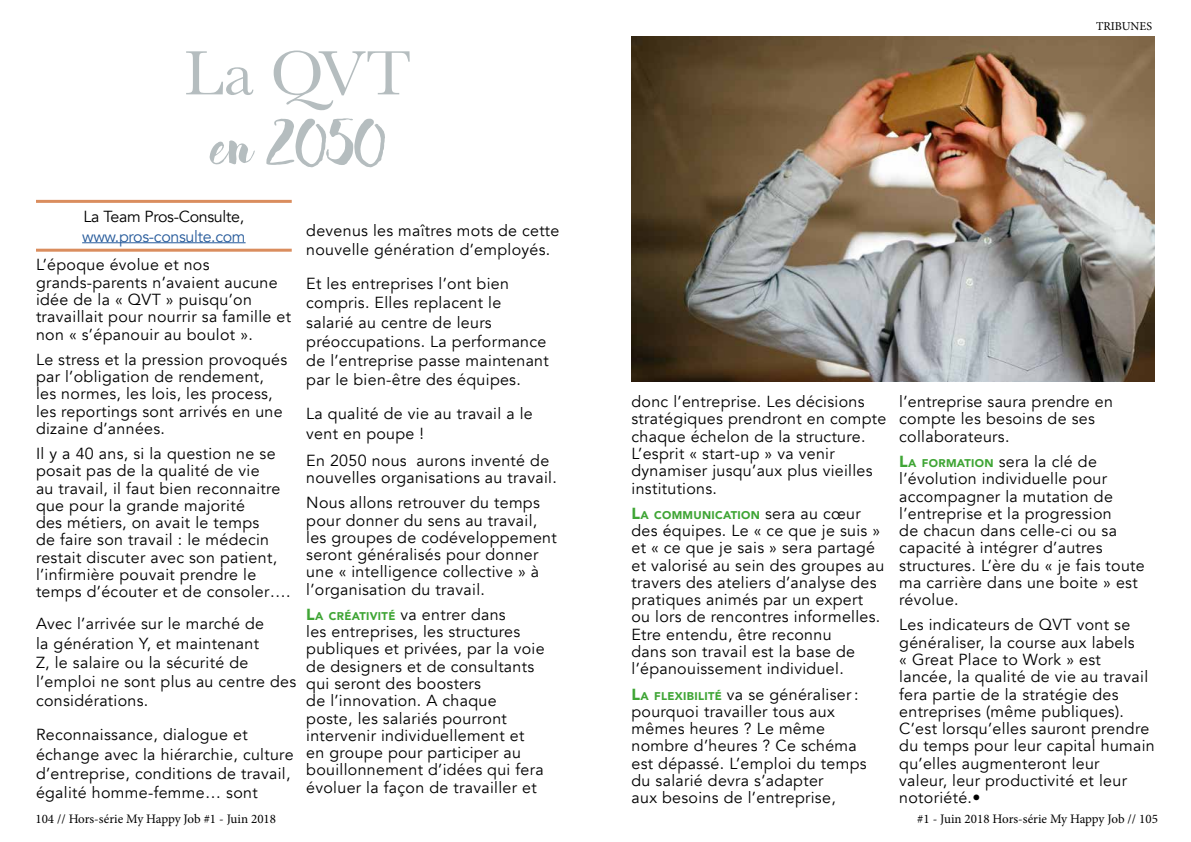
<style>
.page{position:relative;width:1191px;height:842px;background:#fff}
.page>*{position:absolute;margin:0;border:0;box-sizing:border-box;transform-origin:0 0}
.t1{font:80px "Bakery";color:#b5bdbf}
.t2{font:65px "Baskerville";color:#b5bdbf}
.t3{font:16px/17.3px "Avenir";letter-spacing:.02em;color:#000}
.t4{font:16px "Avenir";letter-spacing:-.02em;color:#275b9b}
.t5{font:16px "Avenir";letter-spacing:-.02em;color:#000}
.t6{font:13px "Minion Pro";letter-spacing:-.005em;color:#000}
.t7{font:12px "Minion Pro";color:#000}
.t8{font:900 11.2px "Avenir";letter-spacing:.03em;color:#3fa535}
.s1{font-size:65px}
.s2{font-weight:900;color:#3fa535}
.s3{font-weight:900;font-size:11.2px;color:#3fa535}
.s4{font-size:16px}
.s5{font-weight:400;font-size:16px;color:#000}
</style>
<div class="page">
<hr style="left:36px;top:200px;width:256px;height:3px;background:#da8d5e">
<hr style="left:82px;top:242px;width:164px;height:1px;background:#275b9b">
<hr style="left:36px;top:249px;width:256px;height:3px;background:#da8d5e">
<img style="left:631px;top:36px;width:524px;height:345px">
<h2 class="t2" style="left:184px;top:32px;width:228px">La QVT</h2>
<h1 class="t1" style="left:211px;top:90px;width:175px"><span class="s1">en</span> 2050</h1>
<p class="t5" style="left:84px;top:207px;width:162px">La Team Pros-Consulte,</p>
<p class="t4" style="left:82px;top:227px;width:165px">www.pros-consulte.com</p>
<p class="t3" style="left:36px;top:257px;width:256px">L’époque évolue et nos grands-parents n’avaient aucune idée de la « QVT » puisqu’on travaillait pour nourrir sa famille et non « s’épanouir au boulot ».</p>
<p class="t3" style="left:36px;top:351px;width:253px">Le stress et la pression provoqués par l’obligation de rendement, les normes, les lois, les process, les reportings sont arrivés en une dizaine d’années.</p>
<p class="t3" style="left:36px;top:445px;width:256px">Il y a 40 ans, si la question ne se posait pas de la qualité de vie<br>au travail, il faut bien reconnaitre que pour la grande majorité<br>des métiers, on avait le temps<br>de faire son travail : le médecin restait discuter avec son patient, l’infirmière pouvait prendre le temps d’écouter et de consoler….</p>
<p class="t3" style="left:36px;top:615px;width:262px;line-height:19.2px">Avec l’arrivée sur le marché de<br>la génération Y, et maintenant<br>Z, le salaire ou la sécurité de l’emploi ne sont plus au centre des considérations.</p>
<p class="t3" style="left:36px;top:726px;width:259px;line-height:19.2px">Reconnaissance, dialogue et échange avec la hiérarchie, culture d’entreprise, conditions de travail, égalité homme-femme… sont</p>
<p class="t3" style="left:306px;top:221px;width:255px;line-height:19.2px">devenus les maîtres mots de cette nouvelle génération d’employés.</p>
<p class="t3" style="left:306px;top:274px;width:244px;line-height:19.2px">Et les entreprises l’ont bien compris. Elles replacent le salarié au centre de leurs préoccupations. La performance de l’entreprise passe maintenant par le bien-être des équipes.</p>
<p class="t3" style="left:306px;top:404px;width:228px;line-height:19.2px">La qualité de vie au travail a le vent en poupe !</p>
<p class="t3" style="left:306px;top:452px;width:252px">En 2050 nous aurons inventé de nouvelles organisations au travail.</p>
<p class="t3" style="left:306px;top:494px;width:252px">Nous allons retrouver du temps pour donner du sens au travail, les groupes de codéveloppement seront généralisés pour donner une « intelligence collective » à l’organisation du travail.</p>
<p class="t3" style="left:306px;top:606px;width:240px"><span class="s2">L</span><span class="s3">A CRÉATIVITÉ</span> va entrer dans<br>les entreprises, les structures publiques et privées, par la voie de designers et de consultants qui seront des boosters<br>de l’innovation. A chaque poste, les salariés pourront intervenir individuellement et en groupe pour participer au bouillonnement d’idées qui fera évoluer la façon de travailler et</p>
<p class="t7" style="left:1096px;top:18px;width:58px">TRIBUNES</p>
<p class="t3" style="left:631px;top:393px;width:256px">donc l’entreprise. Les décisions stratégiques prendront en compte chaque échelon de la structure.<br>L’esprit « start-up » va venir dynamiser jusqu’aux plus vieilles institutions.</p>
<p class="t8" style="left:631px;top:505px;width:231px"><span class="s4">L</span>A COMM UNICATION <span class="s5">sera au cœur</span></p>
<p class="t3" style="left:631px;top:522px;width:254px">des équipes. Le « ce que je suis » et « ce que je sais » sera partagé et valorisé au sein des groupes au travers des ateliers d’analyse des pratiques animés par un expert ou lors de rencontres informelles.<br>Etre entendu, être reconnu<br>dans son travail est la base de l’épanouissement individuel.</p>
<p class="t3" style="left:631px;top:686px;width:236px"><span class="s2">L</span><span class="s3">A FLEXIBILITÉ</span> va se généraliser: pourquoi travailler tous aux mêmes heures ? Le même nombre d’heures ? Ce schéma est dépassé. L’emploi du temps du salarié devra s’adapter<br>aux besoins de l’entreprise,</p>
<p class="t3" style="left:899px;top:393px;width:215px">l’entreprise saura prendre en compte les besoins de ses collaborateurs.</p>
<p class="t3" style="left:899px;top:453px;width:247px"><span class="s2">L</span><span class="s3">A FORMATION</span> sera la clé de l’évolution individuelle pour accompagner la mutation de l’entreprise et la progression<br>de chacun dans celle-ci ou sa capacité à intégrer d’autres structures. L’ère du « je fais toute ma carrière dans une boite » est révolue.</p>
<p class="t3" style="left:899px;top:616px;width:257px">Les indicateurs de QVT vont se généraliser, la course aux labels<br>« Great Place to Work » est lancée, la qualité de vie au travail fera partie de la stratégie des entreprises (même publiques).<br>C’est lorsqu’elles sauront prendre du temps pour leur capital humain qu’elles augmenteront leur<br>valeur, leur productivité et leur notoriété.•</p>
<p class="t6" style="left:35px;top:810px;width:242px">104 // Hors-série My Happy Job #1 - Juin 2018</p>
<p class="t6" style="left:917px;top:810px;width:242px">#1 - Juin 2018 Hors-série My Happy Job // 105</p>
</div>
